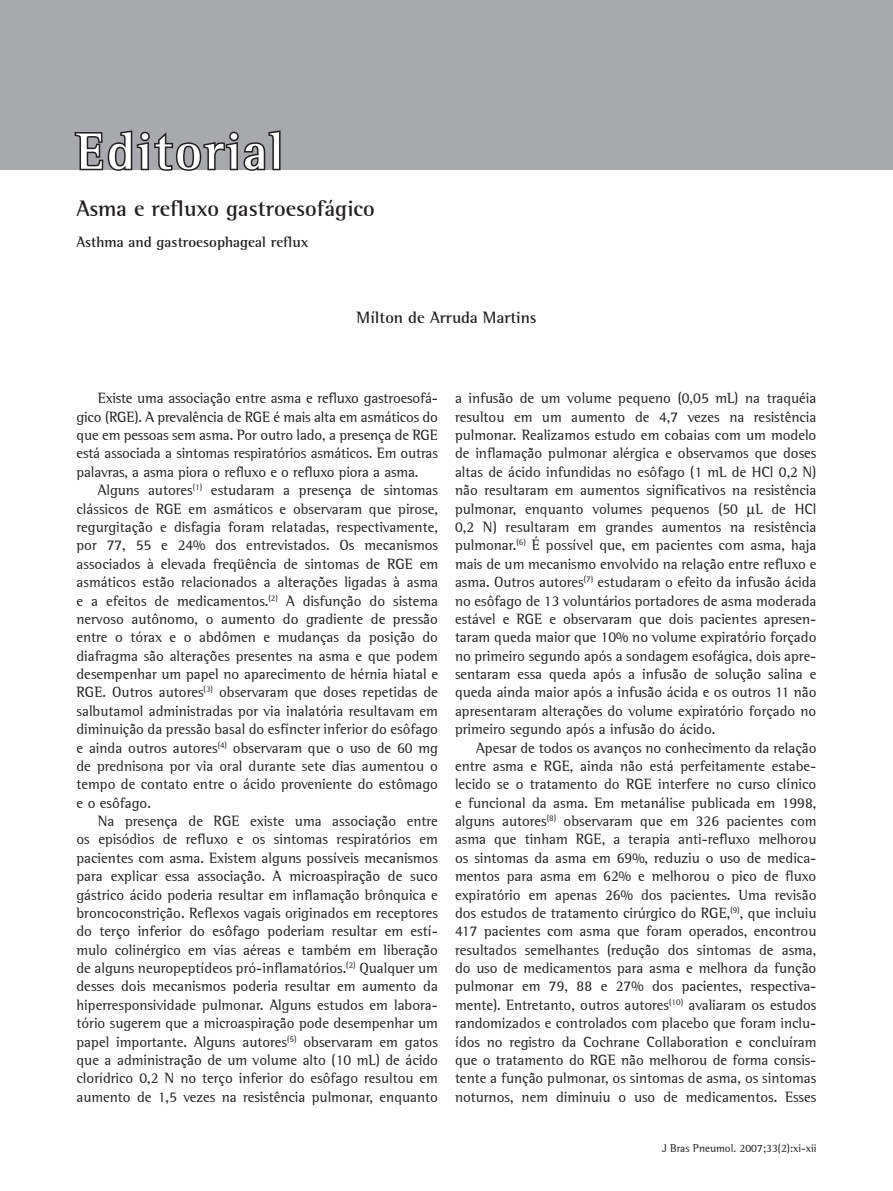
<style>
.page{position:relative;width:893px;height:1191px;background:#fff}
.page>*{position:absolute;margin:0;border:0;box-sizing:border-box;transform-origin:0 0}
.capítulo{font:700 51.75px "Libre Semi Serif S Si";letter-spacing:.05em;color:#fff}
.título___1o_idioma{font:700 22.5px "Libre Semi Serif S Si";color:#231f20}
.autores{font:700 16.5px "Libre Semi Serif S Si";color:#231f20}
.corpo{font:15px/18.3px "Libre Semi Serif S Si";color:#231f20;text-align:justify}
.título___2o_idioma{font:700 15px "Libre Semi Serif S Si";color:#231f20}
.rodapé{font:11.25px "Libre Semi Serif S Si";color:#231f20}
</style>
<div class="page">
<div style="left:0;top:0;width:893px;height:170px;background:#a8a9ad"></div>
<svg style="left:74px;top:130px;width:207px;height:41px"></svg>
<p class="capítulo" style="left:77px;top:120px;width:208px">Editorial</p>
<p class="título___1o_idioma" style="left:77px;top:195px;width:300px">Asma e refluxo gastroesofágico</p>
<p class="título___2o_idioma" style="left:77px;top:233px;width:233px">Asthma and gastroesophageal reflux</p>
<p class="autores" style="left:357px;top:307px;width:181px">Mílton de Arruda Martins</p>
<p class="corpo" style="left:77px;top:389px;width:363px;text-indent:21px">Existe uma associação entre asma e refluxo gastroesofá&shy;gico (RGE). A prevalência de RGE é mais alta em asmáticos do que em pessoas sem asma. Por outro lado, a presença de RGE está associada a sintomas respiratórios asmáticos. Em outras palavras, a asma piora o refluxo e o refluxo piora a asma.</p>
<p class="corpo" style="left:77px;top:481px;width:363px;text-indent:21px">Alguns autores<sup>(1)</sup> estudaram a presença de sintomas clássicos de RGE em asmáticos e observaram que pirose, regurgitação e disfagia foram relatadas, respectivamente, por 77, 55 e 24% dos entrevistados. Os mecanismos associados à elevada freqüência de sintomas de RGE em asmáticos estão relacionados a alterações ligadas à asma e a efeitos de medicamentos.<sup>(2)</sup> A disfunção do sistema nervoso autônomo, o aumento do gradiente de pressão entre o tórax e o abdômen e mudanças da posição do diafragma são alterações presentes na asma e que podem desempenhar um papel no aparecimento de hérnia hiatal e RGE. Outros autores<sup>(3)</sup> observaram que doses repetidas de salbutamol administradas por via inalatória resultavam em diminuição da pressão basal do esfíncter inferior do esôfago e ainda outros autores<sup>(4)</sup> observaram que o uso de 60 mg de prednisona por via oral durante sete dias aumentou o tempo de contato entre o ácido proveniente do estômago e o esôfago.</p>
<p class="corpo" style="left:77px;top:811px;width:363px;text-indent:21px">Na presença de RGE existe uma associação entre os episódios de refluxo e os sintomas respiratórios em pacientes com asma. Existem alguns possíveis mecanismos para explicar essa associação. A microaspiração de suco gástrico ácido poderia resultar em inflamação brônquica e broncoconstrição. Reflexos vagais originados em receptores do terço inferior do esôfago poderiam resultar em estí&shy;mulo colinérgico em vias aéreas e também em liberação de alguns neuropeptídeos pró-inflamatórios.<sup>(2)</sup> Qualquer um desses dois mecanismos poderia resultar em aumento da hiperresponsividade pulmonar. Alguns estudos em labora&shy;tório sugerem que a microaspiração pode desempenhar um papel importante. Alguns autores<sup>(5)</sup> observaram em gatos que a administração de um volume alto (10 mL) de ácido clorídrico 0,2 N no terço inferior do esôfago resultou em aumento de 1,5 vezes na resistência pulmonar, enquanto</p>
<p class="corpo" style="left:455px;top:389px;width:363px">a infusão de um volume pequeno (0,05 mL) na traquéia resultou em um aumento de 4,7 vezes na resistência pulmonar. Realizamos estudo em cobaias com um modelo de inflamação pulmonar alérgica e observamos que doses altas de ácido infundidas no esôfago (1 mL de HCl 0,2 N) não resultaram em aumentos significativos na resistência pulmonar, enquanto volumes pequenos (50 L de HCl 0,2 N) resultaram em grandes aumentos na resistência pulmonar.<sup>(6)</sup> É possível que, em pacientes com asma, haja mais de um mecanismo envolvido na relação entre refluxo e asma. Outros autores<sup>(7)</sup> estudaram o efeito da infusão ácida no esôfago de 13 voluntários portadores de asma moderada estável e RGE e observaram que dois pacientes apresen&shy;taram queda maior que 10% no volume expiratório forçado no primeiro segundo após a sondagem esofágica, dois apre&shy;sentaram essa queda após a infusão de solução salina e queda ainda maior após a infusão ácida e os outros 11 não apresentaram alterações do volume expiratório forçado no primeiro segundo após a infusão do ácido.</p>
<p class="corpo" style="left:455px;top:738px;width:363px;text-indent:21px">Apesar de todos os avanços no conhecimento da relação entre asma e RGE, ainda não está perfeitamente estabe&shy;lecido se o tratamento do RGE interfere no curso clínico e funcional da asma. Em metanálise publicada em 1998, alguns autores<sup>(8)</sup> observaram que em 326 pacientes com asma que tinham RGE, a terapia anti-refluxo melhorou os sintomas da asma em 69%, reduziu o uso de medica&shy;mentos para asma em 62% e melhorou o pico de fluxo expiratório em apenas 26% dos pacientes. Uma revisão dos estudos de tratamento cirúrgico do RGE,<sup>(9)</sup>, que incluiu 417 pacientes com asma que foram operados, encontrou resultados semelhantes (redução dos sintomas de asma, do uso de medicamentos para asma e melhora da função pulmonar em 79, 88 e 27% dos pacientes, respectiva&shy;mente). Entretanto, outros autores<sup>(10)</sup> avaliaram os estudos randomizados e controlados com placebo que foram inclu&shy;ídos no registro da Cochrane Collaboration e concluíram que o tratamento do RGE não melhorou de forma consis&shy;tente a função pulmonar, os sintomas de asma, os sintomas noturnos, nem diminuiu o uso de medicamentos. Esses</p>
<p class="rodapé" style="left:662px;top:1141px;width:156px">J Bras Pneumol. 2007;33(2):xi-xii</p>
</div>
